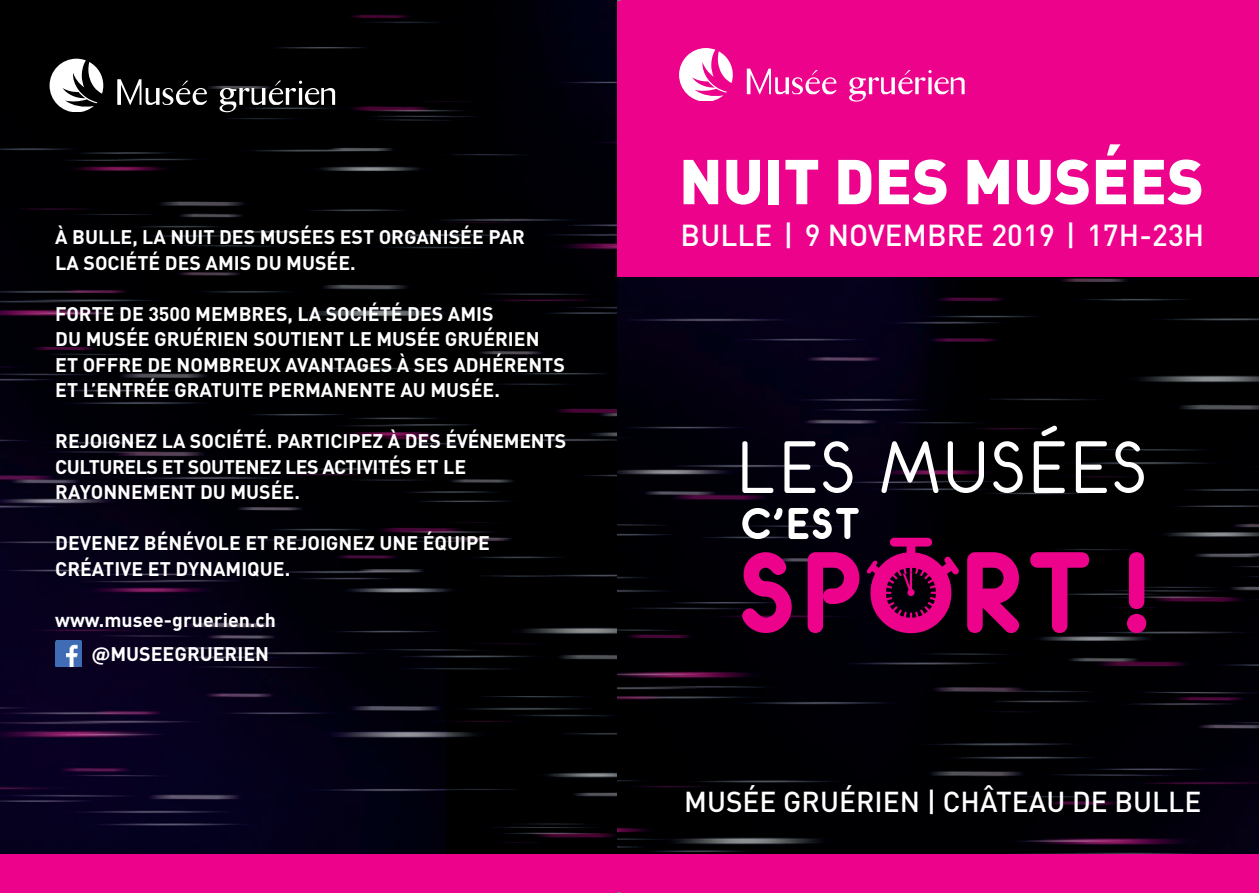
<style>
.page{position:relative;width:1259px;height:893px;background:#fff}
.page>*{position:absolute;margin:0;border:0;box-sizing:border-box;transform-origin:0 0}
.t1{font:900 62.25px "DIN";color:#fff}
.t2{font:500 30px "DIN";letter-spacing:.005em;color:#fff}
.t3{font:500 28.5px "DIN";color:#fff}
.t4{font:700 19.5px/25.5px "DIN";color:#fff}
.s1{font-family:"DIN Pro"}
</style>
<div class="page">
<img style="left:617px;top:277px;width:642px;height:578px">
<div style="left:617px;top:0;width:642px;height:277px;background:#ed028c"></div>
<svg style="left:679px;top:48px;width:54px;height:53px"></svg>
<svg style="left:747px;top:69px;width:217px;height:33px"></svg>
<div style="left:617px;top:855px;width:642px;height:38px;background:#ed028c"></div>
<svg style="left:742px;top:441px;width:31px;height:52px"></svg>
<svg style="left:784px;top:441px;width:31px;height:52px"></svg>
<svg style="left:823px;top:441px;width:29px;height:52px"></svg>
<svg style="left:881px;top:441px;width:57px;height:52px"></svg>
<svg style="left:947px;top:441px;width:37px;height:52px"></svg>
<svg style="left:993px;top:441px;width:29px;height:52px"></svg>
<svg style="left:1033px;top:426px;width:31px;height:67px"></svg>
<svg style="left:1075px;top:441px;width:32px;height:52px"></svg>
<svg style="left:1114px;top:441px;width:30px;height:52px"></svg>
<svg style="left:742px;top:508px;width:40px;height:31px"></svg>
<svg style="left:788px;top:508px;width:70px;height:31px"></svg>
<svg style="left:742px;top:552px;width:49px;height:81px;background:#8a0155"></svg>
<svg style="left:807px;top:552px;width:52px;height:81px;background:#870153"></svg>
<svg style="left:967px;top:552px;width:52px;height:81px;background:#a70163"></svg>
<svg style="left:1030px;top:552px;width:59px;height:81px;background:#5c0137"></svg>
<svg style="left:1127px;top:552px;width:19px;height:81px;background:#ad0267"></svg>
<svg style="left:866px;top:538px;width:93px;height:95px;background:#710046"></svg>
<img style="left:0;top:0;width:617px;height:855px">
<svg style="left:50px;top:59px;width:53px;height:53px"></svg>
<svg style="left:117px;top:79px;width:218px;height:33px;background:#353536"></svg>
<div style="left:0;top:855px;width:617px;height:38px;background:#ed028c"></div>
<img style="left:55px;top:641px;width:26px;height:26px">
<p class="t4" style="left:55px;top:223px;width:471px">À BULLE, LA NUIT DES MUSÉES EST ORGANISÉE PAR<br>LA SOCIÉTÉ DES AMIS DU MUSÉE.</p>
<p class="t4" style="left:55px;top:300px;width:511px">FORTE DE 3500 MEMBRES, LA SOCIÉTÉ DES AMIS<br>DU MUSÉE GRUÉRIEN SOUTIENT LE MUSÉE GRUÉRIEN ET OFFRE DE NOMBREUX AVANTAGES À SES ADHÉRENTS ET L’ENTRÉE GRATUITE PERMANENTE AU MUSÉE.</p>
<p class="t4" style="left:55px;top:427px;width:512px">REJOIGNEZ LA SOCIÉTÉ. PARTICIPEZ À DES ÉVÉNEMENTS<br>CULTURELS ET SOUTENEZ LES ACTIVITÉS ET LE<br>RAYONNEMENT DU MUSÉE.</p>
<p class="t4" style="left:55px;top:529px;width:436px">DEVENEZ BÉNÉVOLE ET REJOIGNEZ UNE ÉQUIPE<br>CRÉATIVE ET DYNAMIQUE.</p>
<p class="t4" style="left:91px;top:601px;width:186px;line-height:34.5px;text-indent:-36px">www.musee-gruerien.ch <span class="s1">@</span>MUSEEGRUERIEN</p>
<h1 class="t1" style="left:679px;top:140px;width:526px">NUIT DES MUSÉES</h1>
<h2 class="t2" style="left:680px;top:216px;width:525px">BULLE | 9 NOVEMBRE 2019 | 17H-23H</h2>
<h3 class="t3" style="left:684px;top:783px;width:519px">MUSÉE GRUÉRIEN | CHÂTEAU DE BULLE</h3>
</div>
